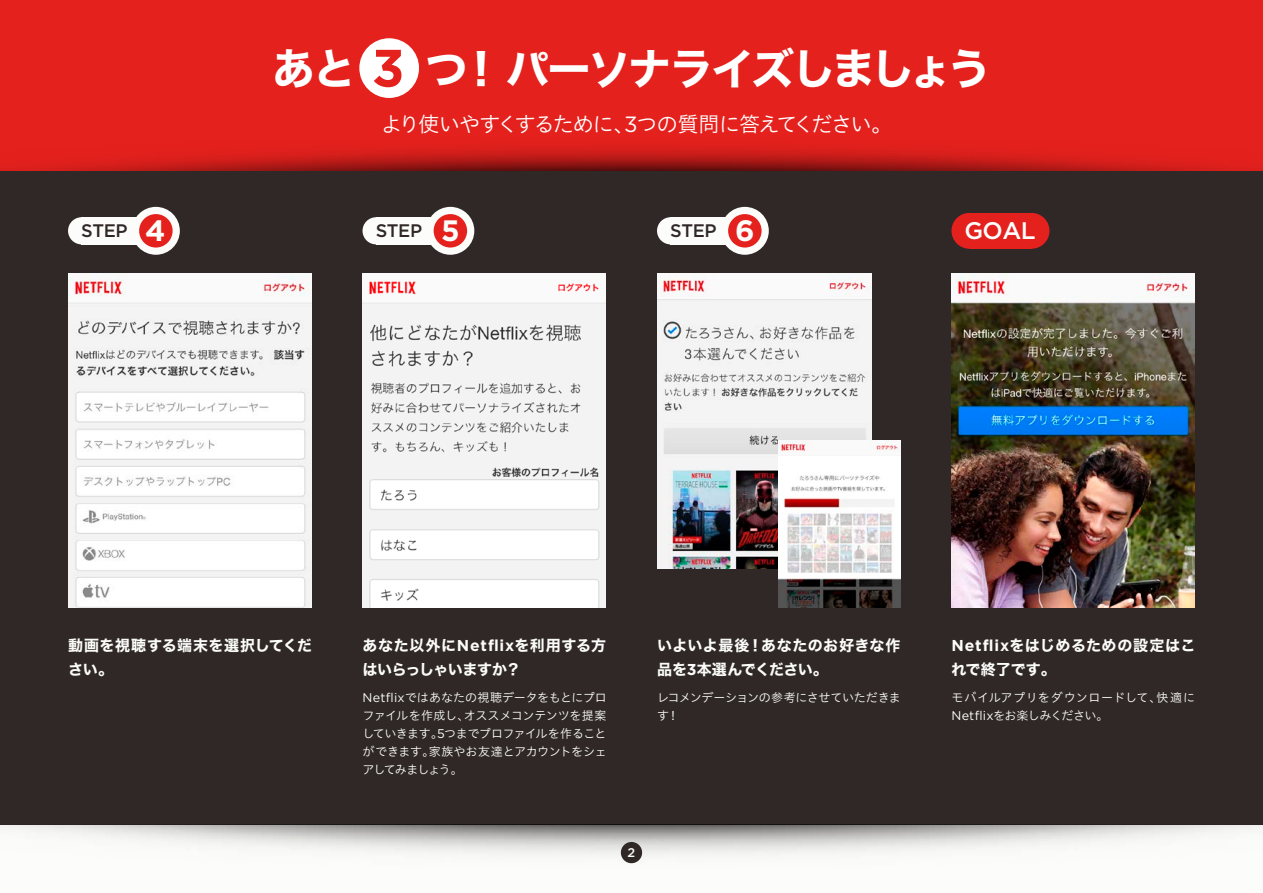
<style>
.page{position:relative;width:1263px;height:893px;background:#fcfdfa}
.page>*{position:absolute;margin:0;border:0;box-sizing:border-box;transform-origin:0 0}
.t1{font:700 52.65px "Gotham";color:#e5211d}
.t2{font:43.2px "Hira Kaku Std W7";letter-spacing:-.065em;color:#fff}
.t3{font:500 24px "Gotham";color:#fff}
.t4{font:21px "Hiragino UD Sans Std W3";letter-spacing:-.065em;color:#fff}
.t5{font:500 18.15px "Gotham";letter-spacing:-.025em;color:#2f2827}
.t6{font:15px/24px "Hira Kaku Std W7";letter-spacing:.025em;color:#fcfdfa}
.t7{font:15px/24px "Hira Kaku Std W7";letter-spacing:.005em;color:#fcfdfa}
.t8{font:500 12.6px "Gotham";color:#fcfdfa}
.t9{font:12px/18px "Hiragino UD Sans Std W3";letter-spacing:-.03em;color:#fcfdfa;text-align:justify}
.t10{font:12px/18px "Hiragino UD Sans Std W3";color:#fcfdfa}
.s1{font-family:"Gotham";font-size:22.05px}
.s2{font-weight:700;font-size:29.55px;color:#fcfdfa}
.s3{font-family:"Gotham";font-weight:700;font-size:15.75px}
.s4{font-family:"Gotham";font-size:12.6px}
</style>
<div class="page">
<div style="left:0;top:0;width:1263px;height:825px;background:#2f2827"></div>
<div style="left:0;top:0;width:1263px;height:170px;background:#e5211d"></div>
<img style="left:0;top:825px;width:1263px;height:39px">
<div style="left:621px;top:842px;width:21px;height:21px;background:#2f2827;border-radius:50%"></div>
<div style="left:359px;top:38px;width:60px;height:60px;background:#fff;border-radius:50%"></div>
<div style="left:132px;top:207px;width:48px;height:48px;background:#fcfdfa;border-radius:50%"></div>
<div style="left:82px;top:217px;width:68px;height:27px;background:#fcfdfa"></div>
<div style="left:68px;top:217px;width:27px;height:27px;background:#fcfdfa;border-radius:50%"></div>
<div style="left:139px;top:214px;width:34px;height:34px;background:#e5211d;border-radius:50%"></div>
<div style="left:426px;top:207px;width:48px;height:48px;background:#fcfdfa;border-radius:50%"></div>
<div style="left:376px;top:217px;width:69px;height:27px;background:#fcfdfa"></div>
<div style="left:362px;top:217px;width:28px;height:27px;background:#fcfdfa;border-radius:50%"></div>
<div style="left:434px;top:214px;width:33px;height:34px;background:#e5211d;border-radius:50%"></div>
<div style="left:721px;top:207px;width:48px;height:48px;background:#fcfdfa;border-radius:50%"></div>
<div style="left:671px;top:217px;width:68px;height:27px;background:#fcfdfa"></div>
<div style="left:657px;top:217px;width:27px;height:27px;background:#fcfdfa;border-radius:50%"></div>
<div style="left:728px;top:214px;width:33px;height:34px;background:#e5211d;border-radius:50%"></div>
<div style="left:969px;top:213px;width:62px;height:36px;background:#e5211d"></div>
<div style="left:951px;top:213px;width:36px;height:36px;background:#e5211d;border-radius:50%"></div>
<div style="left:1013px;top:213px;width:36px;height:36px;background:#e5211d;border-radius:50%"></div>
<img style="left:362px;top:274px;width:244px;height:334px">
<img style="left:68px;top:274px;width:243px;height:334px">
<img style="left:951px;top:274px;width:244px;height:334px">
<img style="left:657px;top:274px;width:215px;height:295px">
<img style="left:779px;top:441px;width:121px;height:167px">
<h2 class="t2" style="left:272px;top:35px;width:85px">あと</h2>
<h2 class="t2" style="left:425px;top:35px;width:567px">つ！パーソナライズしましょう</h2>
<h3 class="t4" style="left:381px;top:108px;width:513px">より使いやすくするために、<span class="s1">3</span>つの質問に答えてください。</h3>
<h1 class="t1" style="left:372px;top:33px;width:34px">3</h1>
<h3 class="t5" style="left:81px;top:219px;width:86px">STEP <span class="s2">4</span></h3>
<h3 class="t5" style="left:376px;top:219px;width:85px">STEP <span class="s2">5</span></h3>
<h3 class="t5" style="left:670px;top:219px;width:86px">STEP <span class="s2">6</span></h3>
<h3 class="t3" style="left:964px;top:215px;width:73px">GOAL</h3>
<p class="t6" style="left:68px;top:634px;width:246px">動画を視聴する端末を選択してください。</p>
<p class="t7" style="left:362px;top:634px;width:245px">あなた以外に<span class="s3">Netflix</span>を利用する方はいらっしゃいますか？</p>
<p class="t6" style="left:657px;top:634px;width:245px">いよいよ最後！あなたのお好きな作品を<span class="s3">3</span>本選んでください。</p>
<p class="t6" style="left:951px;top:634px;width:245px"><span class="s3">Netflix</span>をはじめるための設定はこれで終了です。</p>
<p class="t9" style="left:362px;top:688px;width:246px"><span class="s4">Netflix</span>ではあなたの視聴データをもとにプロファイルを作成し、オススメコンテンツを提案していきます。<span class="s4">5</span>つまでプロファイルを作ることができます。家族やお友達とアカウントをシェアしてみましょう。</p>
<p class="t9" style="left:657px;top:688px;width:245px">レコメンデーションの参考にさせていただきます！</p>
<p class="t10" style="left:951px;top:688px;width:245px">モバイルアプリをダウンロードして、快適に<br><span class="s4">Netflix</span>をお楽しみください。</p>
<p class="t8" style="left:627px;top:844px;width:9px">2</p>
</div>
